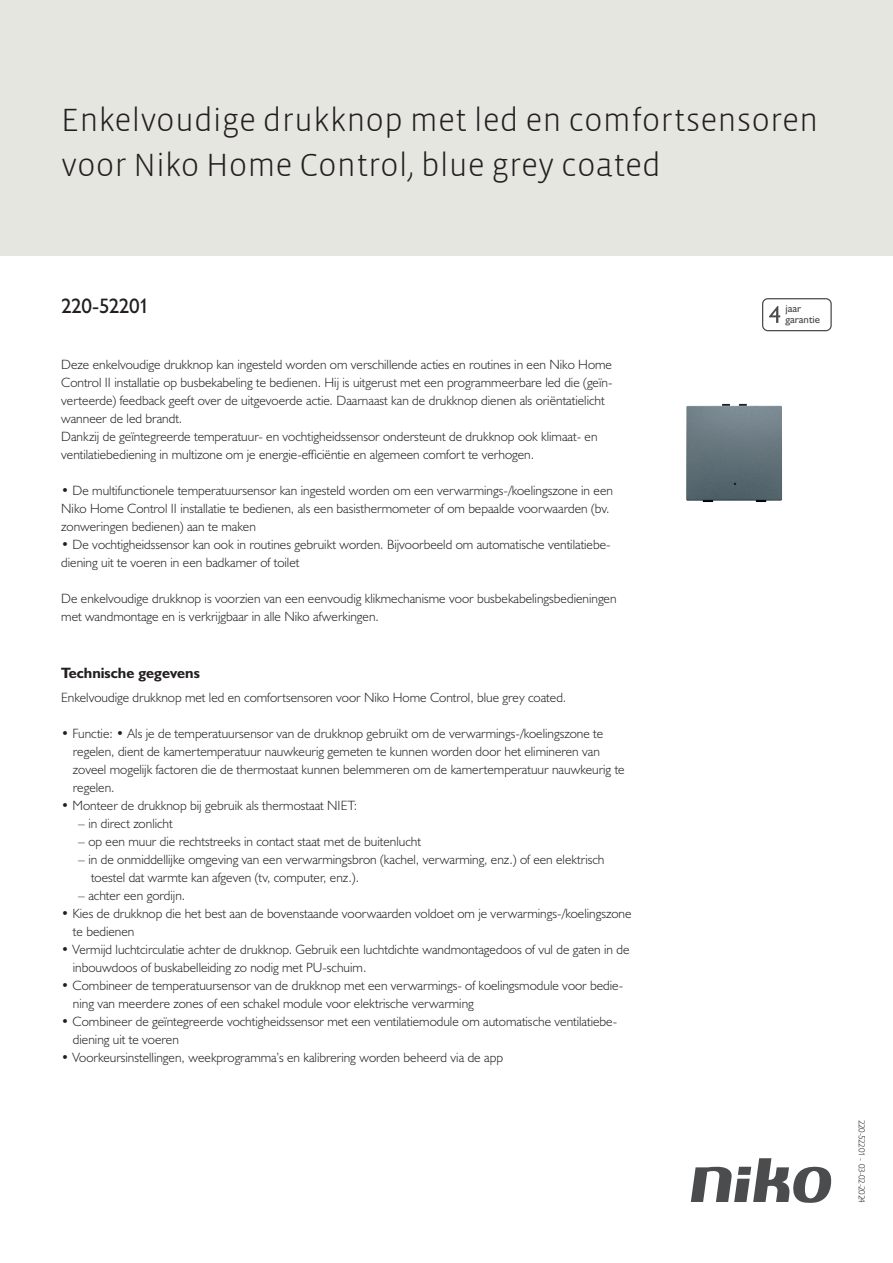
<style>
.page{position:relative;width:893px;height:1263px;background:#fff}
.page>*{position:absolute;margin:0;border:0;box-sizing:border-box;transform-origin:0 0}
.Title_datasheets{font:300 33px/45px "Vista Sans";color:#231f20}
.Article_number{font:21px "Humanist 521 BT";letter-spacing:-.03em;color:#231f20}
.Titles_parts{font:700 15px "Humanist 521 BT";color:#231f20}
.Platte_tekst_CAB{font:300 13.5px/18px "Humanist 521 BT";color:#231f20}
.USP_Bullets{font:300 13.5px/18px "Humanist 521 BT";color:#231f20}
.USP_Bullets_level_2{font:300 13.5px/18px "Humanist 521 BT";color:#231f20}
.t1{font:10.8px/10.8px "Humanist 521 BT";color:#4b4c4d}
.Revision{font:300 9px "Humanist 521 BT";letter-spacing:-.05em;color:#231f20}
</style>
<div class="page">
<svg style="left:691px;top:1158px;width:141px;height:45px"></svg>
<div style="left:0;top:0;width:893px;height:255px;background:#e6e6e0"></div>
<svg style="left:762px;top:298px;width:70px;height:33px"></svg>
<img style="left:686px;top:403px;width:96px;height:99px">
<p class="Title_datasheets" style="left:61px;top:98px;width:759px">Enkelvoudige drukknop met led en comfortsensoren voor Niko Home Control, blue grey coated</p>
<p class="Article_number" style="left:61px;top:293px;width:90px">220-52201</p>
<p class="t1" style="left:785px;top:303px;width:36px">jaar garantie</p>
<p class="Platte_tekst_CAB" style="left:61px;top:355px;width:553px">Deze enkelvoudige drukknop kan ingesteld worden om verschillende acties en routines in een Niko Home Control II installatie op busbekabeling te bedienen. Hij is uitgerust met een programmeerbare led die (geïn&shy;verteerde) feedback geeft over de uitgevoerde actie. Daarnaast kan de drukknop dienen als oriëntatielicht wanneer de led brandt.<br>Dankzij de geïntegreerde temperatuur- en vochtigheidssensor ondersteunt de drukknop ook klimaat- en ventilatiebediening in multizone om je energie-efficiëntie en algemeen comfort te verhogen.</p>
<p class="Platte_tekst_CAB" style="left:61px;top:481px;width:553px">• De multifunctionele temperatuursensor kan ingesteld worden om een verwarmings-/koelingszone in een<br>Niko Home Control II installatie te bedienen, als een basisthermometer of om bepaalde voorwaarden (bv. zonweringen bedienen) aan te maken</p>
<p class="Platte_tekst_CAB" style="left:61px;top:535px;width:551px">• De vochtigheidssensor kan ook in routines gebruikt worden. Bijvoorbeeld om automatische ventilatiebe&shy;diening uit te voeren in een badkamer of toilet</p>
<p class="Platte_tekst_CAB" style="left:61px;top:589px;width:557px">De enkelvoudige drukknop is voorzien van een eenvoudig klikmechanisme voor busbekabelingsbedieningen met wandmontage en is verkrijgbaar in alle Niko afwerkingen.</p>
<p class="Titles_parts" style="left:61px;top:663px;width:140px">Technische gegevens</p>
<p class="Platte_tekst_CAB" style="left:61px;top:688px;width:507px">Enkelvoudige drukknop met led en comfortsensoren voor Niko Home Control, blue grey coated.</p>
<p class="USP_Bullets" style="left:73px;top:724px;width:553px;text-indent:-12px">• Functie: • Als je de temperatuursensor van de drukknop gebruikt om de verwarmings-/koelingszone te regelen, dient de kamertemperatuur nauwkeurig gemeten te kunnen worden door het elimineren van zoveel mogelijk factoren die de thermostaat kunnen belemmeren om de kamertemperatuur nauwkeurig te regelen.</p>
<p class="USP_Bullets" style="left:61px;top:796px;width:297px">• Monteer de drukknop bij gebruik als thermostaat NIET:</p>
<p class="USP_Bullets_level_2" style="left:78px;top:814px;width:96px">– in direct zonlicht</p>
<p class="USP_Bullets_level_2" style="left:78px;top:832px;width:344px">– op een muur die rechtstreeks in contact staat met de buitenlucht</p>
<p class="USP_Bullets_level_2" style="left:91px;top:850px;width:515px;text-indent:-13px">– in de onmiddellijke omgeving van een verwarmingsbron (kachel, verwarming, enz.) of een elektrisch toestel dat warmte kan afgeven (tv, computer, enz.).</p>
<p class="USP_Bullets_level_2" style="left:78px;top:886px;width:109px">– achter een gordijn.</p>
<p class="USP_Bullets" style="left:73px;top:904px;width:560px;text-indent:-12px">• Kies de drukknop die het best aan de bovenstaande voorwaarden voldoet om je verwarmings-/koelingszone te bedienen</p>
<p class="USP_Bullets" style="left:73px;top:940px;width:558px;text-indent:-12px">• Vermijd luchtcirculatie achter de drukknop. Gebruik een luchtdichte wandmontagedoos of vul de gaten in de inbouwdoos of buskabelleiding zo nodig met PU-schuim.</p>
<p class="USP_Bullets" style="left:73px;top:976px;width:552px;text-indent:-12px">• Combineer de temperatuursensor van de drukknop met een verwarmings- of koelingsmodule voor bedie&shy;ning van meerdere zones of een schakel module voor elektrische verwarming</p>
<p class="USP_Bullets" style="left:73px;top:1012px;width:546px;text-indent:-12px">• Combineer de geïntegreerde vochtigheidssensor met een ventilatiemodule om automatische ventilatiebe&shy;diening uit te voeren</p>
<p class="USP_Bullets" style="left:61px;top:1048px;width:443px">• Voorkeursinstellingen, weekprogramma’s en kalibrering worden beheerd via de app</p>
<p class="Revision" style="left:868px;top:1120px;width:85px;rotate:90deg">220-52201 - 03-02-2024</p>
</div>
